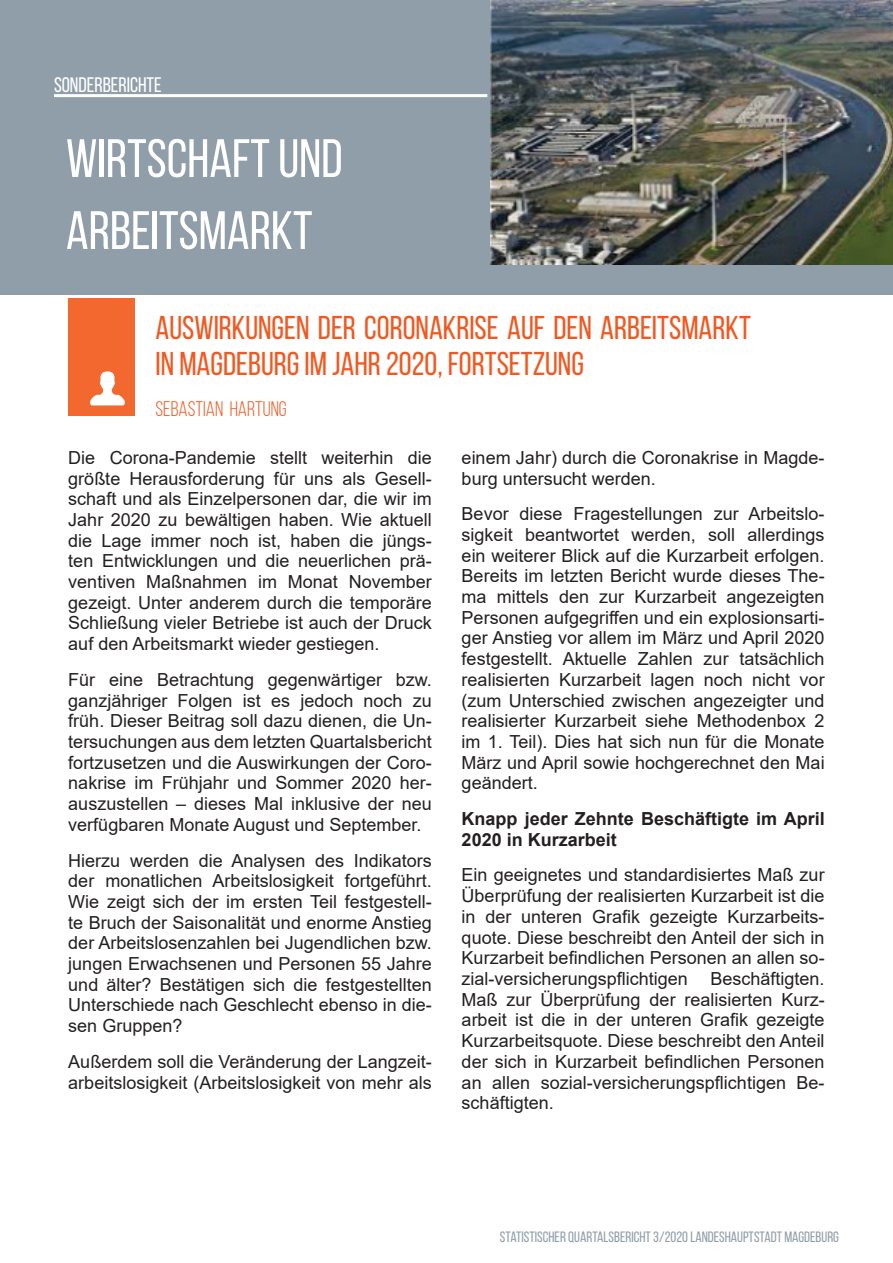
<style>
.page{position:relative;width:893px;height:1263px;background:#fff}
.page>*{position:absolute;margin:0;border:0;box-sizing:border-box;transform-origin:0 0}
.t1{font:54px/72px "Bebas Neue";color:#fff}
.t2{font:33px/36px "Bebas Neue";color:#f15921}
.t3{font:21px "Bebas Neue";color:#f15921}
.t4{font:21px "Bebas Neue";color:#fff}
.t5{font:18px/20.7px "Arial";color:#231f20;text-align:justify}
.t6{font:700 18px/20.7px "Arial";color:#231f20}
.t7{font:15px "Bebas Neue";color:#909ea9}
</style>
<div class="page">
<div style="left:0;top:0;width:893px;height:294px;background:#909ea9"></div>
<hr style="left:54px;top:94px;width:433px;height:3px;background:#fff">
<div style="left:68px;top:298px;width:67px;height:118px;background:#f2682f"></div>
<svg style="left:90px;top:371px;width:35px;height:34px"></svg>
<img style="left:490px;top:0;width:403px;height:265px">
<p class="t4" style="left:54px;top:73px;width:109px">SONDERBERICHTE</p>
<h1 class="t1" style="left:66px;top:122px;width:278px">WIRTSCHAFT UND<br>ARBEITSMARKT</h1>
<h2 class="t2" style="left:156px;top:310px;width:597px">AUSWIRKUNGEN DER CORONAKRISE AUF DEN ARBEITSMARKT<br>IN MAGDEBURG IM JAHR 2020, FORTSETZUNG</h2>
<p class="t3" style="left:156px;top:397px;width:133px">SEBASTIAN HARTUNG</p>
<p class="t5" style="left:68px;top:447px;width:365px">Die Corona-Pandemie stellt weiterhin die größte Herausforderung für uns als Gesell&shy;schaft und als Einzelpersonen dar, die wir im Jahr 2020 zu bewältigen haben. Wie aktuell die Lage immer noch ist, haben die jüngs&shy;ten Entwicklungen und die neuerlichen prä&shy;ventiven Maßnahmen im Monat November gezeigt. Unter anderem durch die temporäre Schließung vieler Betriebe ist auch der Druck auf den Arbeitsmarkt wieder gestiegen.</p>
<p class="t5" style="left:68px;top:669px;width:365px">Für eine Betrachtung gegenwärtiger bzw. ganzjähriger Folgen ist es jedoch noch zu früh. Dieser Beitrag soll dazu dienen, die Un&shy;tersuchungen aus dem letzten Quartalsbericht fortzusetzen und die Auswirkungen der Coro&shy;nakrise im Frühjahr und Sommer 2020 her&shy;auszustellen – dieses Mal inklusive der neu verfügbaren Monate August und September.</p>
<p class="t5" style="left:68px;top:850px;width:365px">Hierzu werden die Analysen des Indikators der monatlichen Arbeitslosigkeit fortgeführt.<br>Wie zeigt sich der im ersten Teil festgestell&shy;te Bruch der Saisonalität und enorme Anstieg der Arbeitslosenzahlen bei Jugendlichen bzw. jungen Erwachsenen und Personen 55 Jahre und älter? Bestätigen sich die festgestellten Unterschiede nach Geschlecht ebenso in die&shy;sen Gruppen?</p>
<p class="t5" style="left:68px;top:1051px;width:365px">Außerdem soll die Veränderung der Langzeit&shy;arbeitslosigkeit (Arbeitslosigkeit von mehr als</p>
<p class="t5" style="left:462px;top:447px;width:364px">einem Jahr) durch die Coronakrise in Magde&shy;burg untersucht werden.</p>
<p class="t5" style="left:462px;top:503px;width:364px">Bevor diese Fragestellungen zur Arbeitslo&shy;sigkeit beantwortet werden, soll allerdings ein weiterer Blick auf die Kurzarbeit erfolgen.<br>Bereits im letzten Bericht wurde dieses The&shy;ma mittels den zur Kurzarbeit angezeigten Personen aufgegriffen und ein explosionsarti&shy;ger Anstieg vor allem im März und April 2020 festgestellt. Aktuelle Zahlen zur tatsächlich realisierten Kurzarbeit lagen noch nicht vor (zum Unterschied zwischen angezeigter und realisierter Kurzarbeit siehe Methodenbox 2 im 1. Teil). Dies hat sich nun für die Monate März und April sowie hochgerechnet den Mai geändert.</p>
<p class="t6" style="left:462px;top:809px;width:364px">Knapp jeder Zehnte Beschäftigte im April<br>2020 in Kurzarbeit</p>
<p class="t5" style="left:462px;top:865px;width:364px">Ein geeignetes und standardisiertes Maß zur Überprüfung der realisierten Kurzarbeit ist die in der unteren Grafik gezeigte Kurzarbeits&shy;quote. Diese beschreibt den Anteil der sich in Kurzarbeit befindlichen Personen an allen so&shy;zial-versicherungspflichtigen</p>
<p class="t5" style="left:462px;top:968px;width:364px;text-indent:249px">Beschäftigten.<br>Maß zur Überprüfung der realisierten Kurz&shy;arbeit ist die in der unteren Grafik gezeigte Kurzarbeitsquote. Diese beschreibt den Anteil der sich in Kurzarbeit befindlichen Personen an allen sozial-versicherungspflichtigen Be&shy;schäftigten.</p>
<p class="t7" style="left:500px;top:1229px;width:340px">STATISTISCHER QUARTALSBERICHT 3/2020 LANDESHAUPTSTADT MAGDEBURG</p>
</div>
